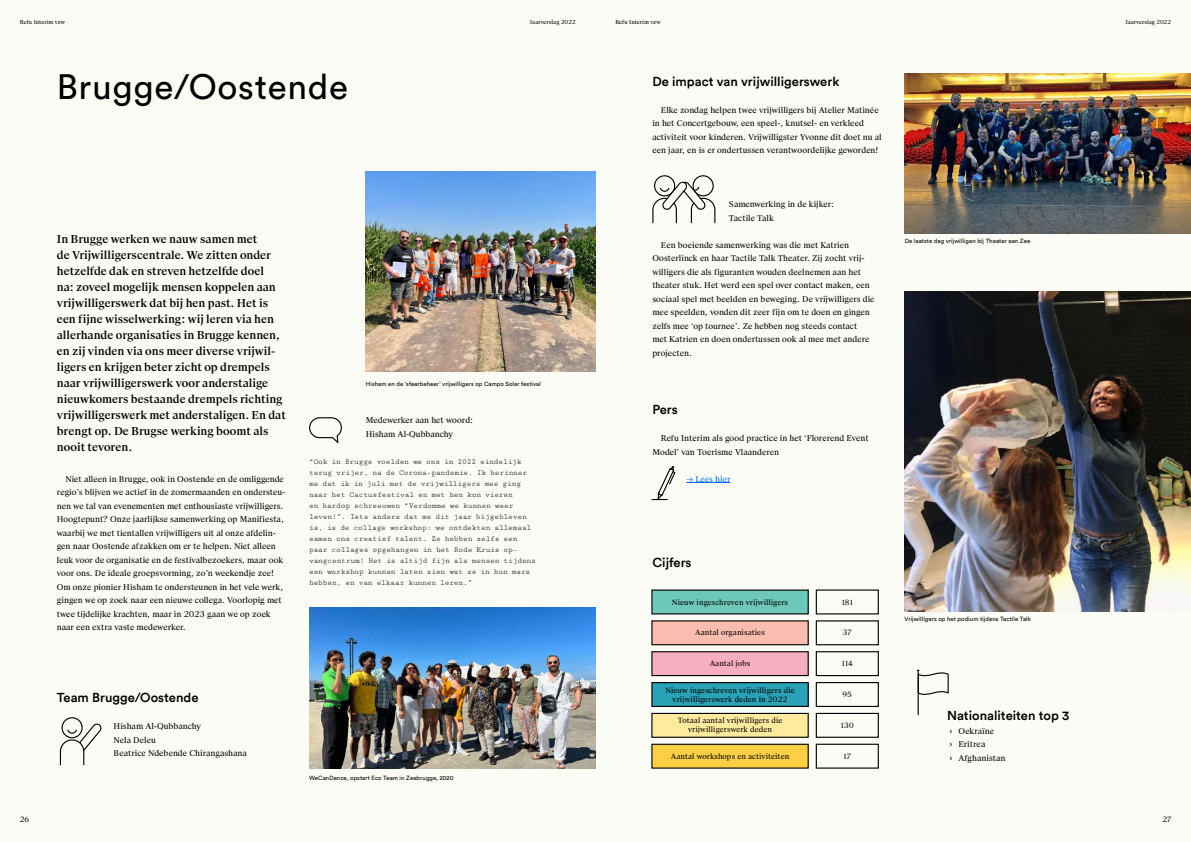
<style>
.page{position:relative;width:1191px;height:842px;background:#fff}
.page>*{position:absolute;margin:0;border:0;box-sizing:border-box;transform-origin:0 0}
.t1{font:35px "Circular Std";letter-spacing:.02em;color:#000}
.t2{font:500 13px "Circular";color:#000}
.t3{font:500 12px/16px "Suisse BP Serif";color:#000}
.t4{font:8.8px/13.5px "Suisse BP Serif";color:#000}
.t5{font:8.8px "Suisse BP Serif";letter-spacing:.005em;color:#0065ff}
.t6{font:8px/11px "Cutive Mono";letter-spacing:-.03em;color:#000}
.t7{font:8px/9px "Suisse BP Serif";letter-spacing:.01em;color:#000;text-align:center}
.t8{font:6px "Circular Std";letter-spacing:.01em;color:#000}
.t9{font:6px "Suisse BP Serif";color:#000}
.s1{font-family:"Circular Std"}
</style>
<div class="page">
<div style="left:0;top:0;width:595px;height:842px;background:#fbfcf6"></div>
<div style="left:595px;top:0;width:596px;height:842px;background:#fbfcf6"></div>
<svg style="left:693px;top:176px;width:20px;height:20px"></svg>
<div style="left:692px;top:175px;width:21px;height:21px;border:1px solid #000;border-radius:50%"></div>
<div style="left:654px;top:175px;width:21px;height:21px;border:1px solid #000;border-radius:50%"></div>
<svg style="left:652px;top:180px;width:64px;height:44px"></svg>
<hr style="left:686px;top:482px;width:44px;height:1px;background:#0065ff">
<svg style="left:652px;top:466px;width:24px;height:35px"></svg>
<img style="left:904px;top:292px;width:287px;height:319px">
<img style="left:904px;top:73px;width:286px;height:161px">
<img style="left:309px;top:608px;width:286px;height:161px">
<svg style="left:62px;top:718px;width:20px;height:20px"></svg>
<div style="left:62px;top:717px;width:21px;height:21px;border:1px solid #000;border-radius:50%"></div>
<svg style="left:59px;top:722px;width:43px;height:44px"></svg>
<svg style="left:309px;top:417px;width:33px;height:26px"></svg>
<img style="left:366px;top:172px;width:229px;height:199px">
<div style="left:652px;top:590px;width:156px;height:24px;background:#6ec8ba"></div>
<div style="left:652px;top:621px;width:156px;height:24px;background:#fabcae"></div>
<div style="left:651px;top:620px;width:157px;height:25px;border:1px solid #000"></div>
<div style="left:652px;top:683px;width:156px;height:23px;background:#2aa2b6"></div>
<div style="left:651px;top:682px;width:157px;height:25px;border:1px solid #000"></div>
<div style="left:652px;top:652px;width:156px;height:24px;background:#f7adc2"></div>
<div style="left:651px;top:651px;width:157px;height:25px;border:1px solid #000"></div>
<div style="left:652px;top:744px;width:156px;height:24px;background:#fdcf44"></div>
<div style="left:651px;top:744px;width:157px;height:25px;border:1px solid #000"></div>
<div style="left:652px;top:713px;width:156px;height:24px;background:#ffea9d"></div>
<div style="left:651px;top:713px;width:157px;height:25px;border:1px solid #000"></div>
<div style="left:815px;top:620px;width:64px;height:25px;border:1px solid #000"></div>
<div style="left:815px;top:682px;width:64px;height:25px;border:1px solid #000"></div>
<div style="left:815px;top:651px;width:64px;height:25px;border:1px solid #000"></div>
<div style="left:815px;top:744px;width:64px;height:25px;border:1px solid #000"></div>
<div style="left:815px;top:713px;width:64px;height:25px;border:1px solid #000"></div>
<hr style="left:917px;top:671px;width:1px;height:44px;background:#000">
<svg style="left:916px;top:669px;width:33px;height:29px"></svg>
<p class="t9" style="left:530px;top:19px;width:47px">Jaarverslag 2022</p>
<p class="t9" style="left:1125px;top:19px;width:47px">Jaarverslag 2022</p>
<p class="t9" style="left:20px;top:19px;width:47px">Refu Interim vzw</p>
<p class="t9" style="left:615px;top:19px;width:47px">Refu Interim vzw</p>
<h1 class="t1" style="left:57px;top:65px;width:293px">Brugge/Oostende</h1>
<p class="t3" style="left:57px;top:231px;width:230px">In Brugge werken we nauw samen met<br>de Vrijwilligerscentrale. We zitten onder hetzelfde dak en streven hetzelfde doel<br>na: zoveel mogelijk mensen koppelen aan vrijwilligerswerk dat bij hen past. Het is een fijne wisselwerking: wij leren via hen allerhande organisaties in Brugge kennen, en zij vinden via ons meer diverse vrijwil&shy;ligers en krijgen beter zicht op drempels naar vrijwilligerswerk voor anderstalige nieuwkomers bestaande drempels richting vrijwilligerswerk met anderstaligen. En dat brengt op. De Brugse werking boomt als nooit tevoren.</p>
<p class="t4" style="left:57px;top:472px;width:230px;text-indent:9px">Niet alleen in Brugge, ook in Oostende en de omliggende regio’s blijven we actief in de zomermaanden en ondersteu&shy;nen we tal van evenementen met enthousiaste vrijwilligers.<br>Hoogtepunt? Onze jaarlijkse samenwerking op Manifiesta, waarbij we met tientallen vrijwilligers uit al onze afdelin&shy;gen naar Oostende afzakken om er te helpen. Niet alleen leuk voor de organisatie en de festivalbezoekers, maar ook voor ons. De ideale groepsvorming, zo’n weekendje zee!<br>Om onze pionier Hisham te ondersteunen in het vele werk, gingen we op zoek naar een nieuwe collega. Voorlopig met twee tijdelijke krachten, maar in 2023 gaan we op zoek naar een extra vaste medewerker.</p>
<p class="t8" style="left:366px;top:380px;width:176px">Hisham en de ‘sfeerbeheer’ vrijwilligers op Campo Solar festival</p>
<p class="t4" style="left:366px;top:413px;width:109px">Medewerker aan het woord:<br>Hisham Al-Qubbanchy</p>
<p class="t6" style="left:309px;top:456px;width:228px">“Ook in Brugge voelden we ons in 2022 eindelijk terug vrijer, na de Corona-pandemie. Ik herinner me dat ik in juli met de vrijwilligers mee ging naar het Cactusfestival en met hen kon vieren<br>en hardop schreeuwen “Verdomme we kunnen weer leven!”. Iets anders dat me dit jaar bijgebleven is, is de collage workshop: we ontdekten allemaal samen ons creatief talent. Ze hebben zelfs een paar collages opgehangen in het Rode Kruis op&shy;vangcentrum! Het is altijd fijn als mensen tijdens een workshop kunnen laten zien wat ze in hun mars hebben, en van elkaar kunnen leren.”</p>
<h2 class="t2" style="left:57px;top:689px;width:143px">Team Brugge/Oostende</h2>
<p class="t4" style="left:114px;top:719px;width:135px">Hisham Al-Qubbanchy<br>Nela Deleu<br>Beatrice Ndebende Chirangashana</p>
<p class="t8" style="left:309px;top:774px;width:146px">WeCanDance, opstart Eco Team in Zeebrugge, 2020</p>
<h2 class="t2" style="left:652px;top:73px;width:188px">De impact van vrijwilligerswerk</h2>
<p class="t4" style="left:652px;top:103px;width:231px;text-indent:9px">Elke zondag helpen twee vrijwilligers bij Atelier Matinée in het Concertgebouw, een speel-, knutsel- en verkleed activiteit voor kinderen. Vrijwilligster Yvonne dit doet nu al een jaar, en is er ondertussen verantwoordelijke geworden!</p>
<p class="t4" style="left:729px;top:197px;width:106px">Samenwerking in de kijker:<br>Tactile Talk</p>
<p class="t4" style="left:652px;top:238px;width:224px;text-indent:9px">Een boeiende samenwerking was die met Katrien Oosterlinck en haar Tactile Talk Theater. Zij zocht vrij&shy;willigers die als figuranten wouden deelnemen aan het theater stuk. Het werd een spel over contact maken, een sociaal spel met beelden en beweging. De vrijwilligers die mee speelden, vonden dit zeer fijn om te doen en gingen zelfs mee ‘op tournee’. Ze hebben nog steeds contact<br>met Katrien en doen ondertussen ook al mee met andere projecten.</p>
<h2 class="t2" style="left:652px;top:401px;width:27px">Pers</h2>
<p class="t4" style="left:652px;top:431px;width:218px;text-indent:9px">Refu Interim als good practice in het ‘Florerend Event<br>Model’ van Toerisme Vlaanderen</p>
<p class="t5" style="left:686px;top:473px;width:46px">→ Lees hier</p>
<p class="t8" style="left:904px;top:238px;width:127px">De laatste dag vrijwilligen bij Theater aan Zee</p>
<h2 class="t2" style="left:652px;top:554px;width:41px">Cijfers</h2>
<p class="t7" style="left:672px;top:597px;width:118px">Nieuw ingeschreven vrijwilligers</p>
<p class="t7" style="left:695px;top:628px;width:71px">Aantal organisaties</p>
<p class="t7" style="left:841px;top:597px;width:13px">181</p>
<p class="t7" style="left:842px;top:628px;width:11px">37</p>
<p class="t8" style="left:904px;top:615px;width:128px">Vrijwilligers op het podium tijdens Tactile Talk</p>
<p class="t7" style="left:709px;top:659px;width:42px">Aantal jobs</p>
<p class="t7" style="left:841px;top:659px;width:13px">114</p>
<p class="t7" style="left:665px;top:685px;width:131px">Nieuw ingeschreven vrijwilligers die vrijwilligerswerk deden in 2022</p>
<p class="t7" style="left:842px;top:690px;width:11px">95</p>
<p class="t7" style="left:677px;top:716px;width:106px">Totaal aantal vrijwilligers die vrijwilligerswerk deden</p>
<p class="t7" style="left:671px;top:751px;width:120px">Aantal workshops en activiteiten</p>
<p class="t7" style="left:840px;top:721px;width:15px">130</p>
<p class="t7" style="left:843px;top:751px;width:9px">17</p>
<h2 class="t2" style="left:947px;top:707px;width:124px">Nationaliteiten top 3</h2>
<p class="t4" style="left:950px;top:724px;width:57px"><span class="s1">›</span> Oekraïne<br><span class="s1">›</span> Eritrea<br><span class="s1">›</span> Afghanistan</p>
<p class="t7" style="left:20px;top:815px;width:11px">26</p>
<p class="t7" style="left:1162px;top:815px;width:11px">27</p>
</div>
